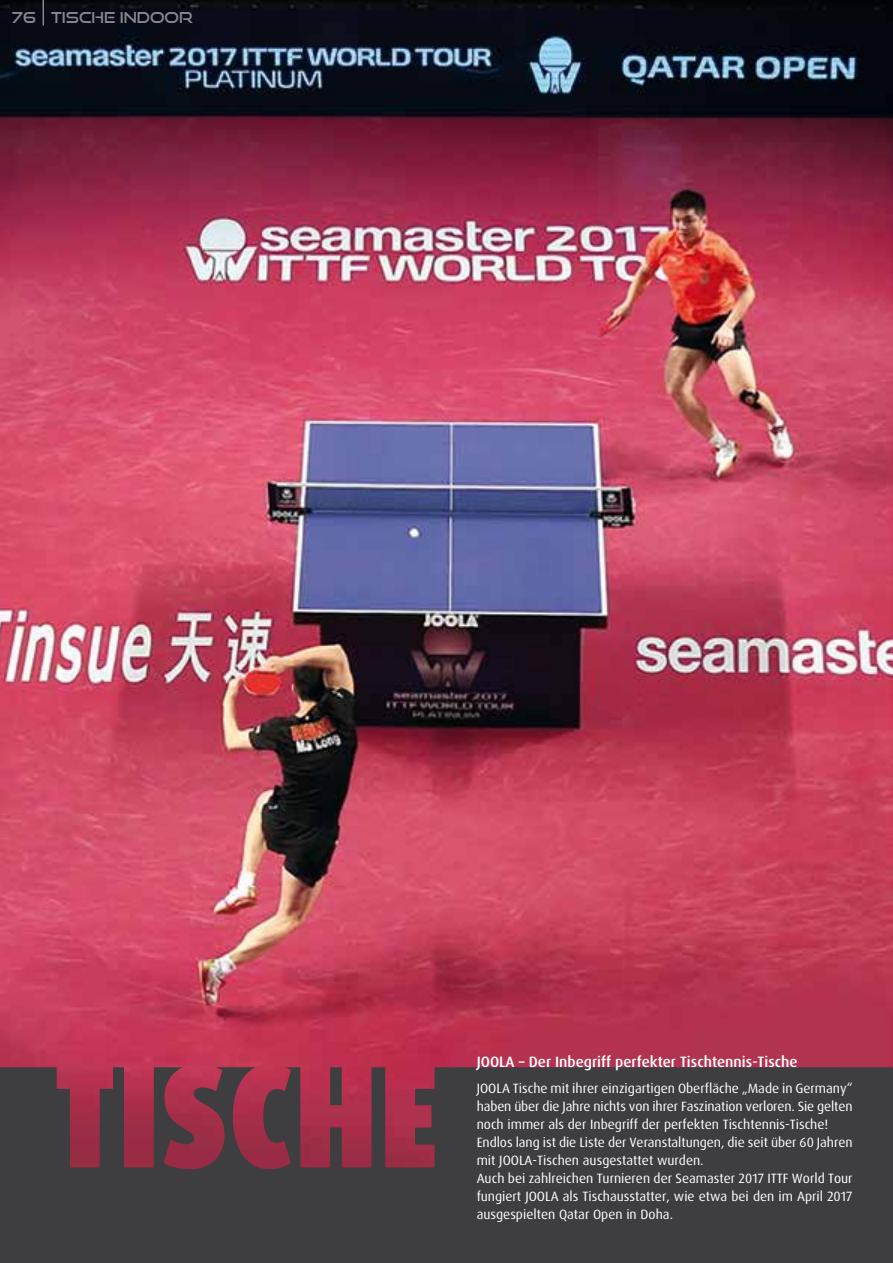
<style>
.page{position:relative;width:893px;height:1263px;background:#fff}
.page>*{position:absolute;margin:0;border:0;box-sizing:border-box;transform-origin:0 0}
.t1{font:500 15px "Dax OT";color:#fff}
.t2{font:15px "Good Times Rg";color:#87888a}
.t3{font:13.5px/18px "Dax OT";color:#fff}
</style>
<div class="page">
<img style="left:0;top:0;width:893px;height:1067px">
<svg style="left:0;top:1067px;width:893px;height:196px;background:#4d3a41"></svg>
<svg style="left:43px;top:0;width:1px;height:26px"></svg>
<p class="t2" style="left:12px;top:8px;width:183px">76 TISCHE INDOOR</p>
<p class="t1" style="left:477px;top:1052px;width:322px">JOOLA – Der Inbegriff perfekter Tischtennis-Tische</p>
<p class="t3" style="left:477px;top:1080px;width:377px">JOOLA Tische mit ihrer einzigartigen Oberfläche „Made in Germany“ haben über die Jahre nichts von ihrer Faszination verloren. Sie gelten noch immer als der Inbegriff der perfekten Tischtennis-Tische!<br>Endlos lang ist die Liste der Veranstaltungen, die seit über 60 Jahren mit JOOLA-Tischen ausgestattet wurden.<br>Auch bei zahlreichen Turnieren der Seamaster 2017 ITTF World Tour fungiert JOOLA als Tischausstatter, wie etwa bei den im April 2017 ausgespielten Qatar Open in Doha.</p>
</div>
